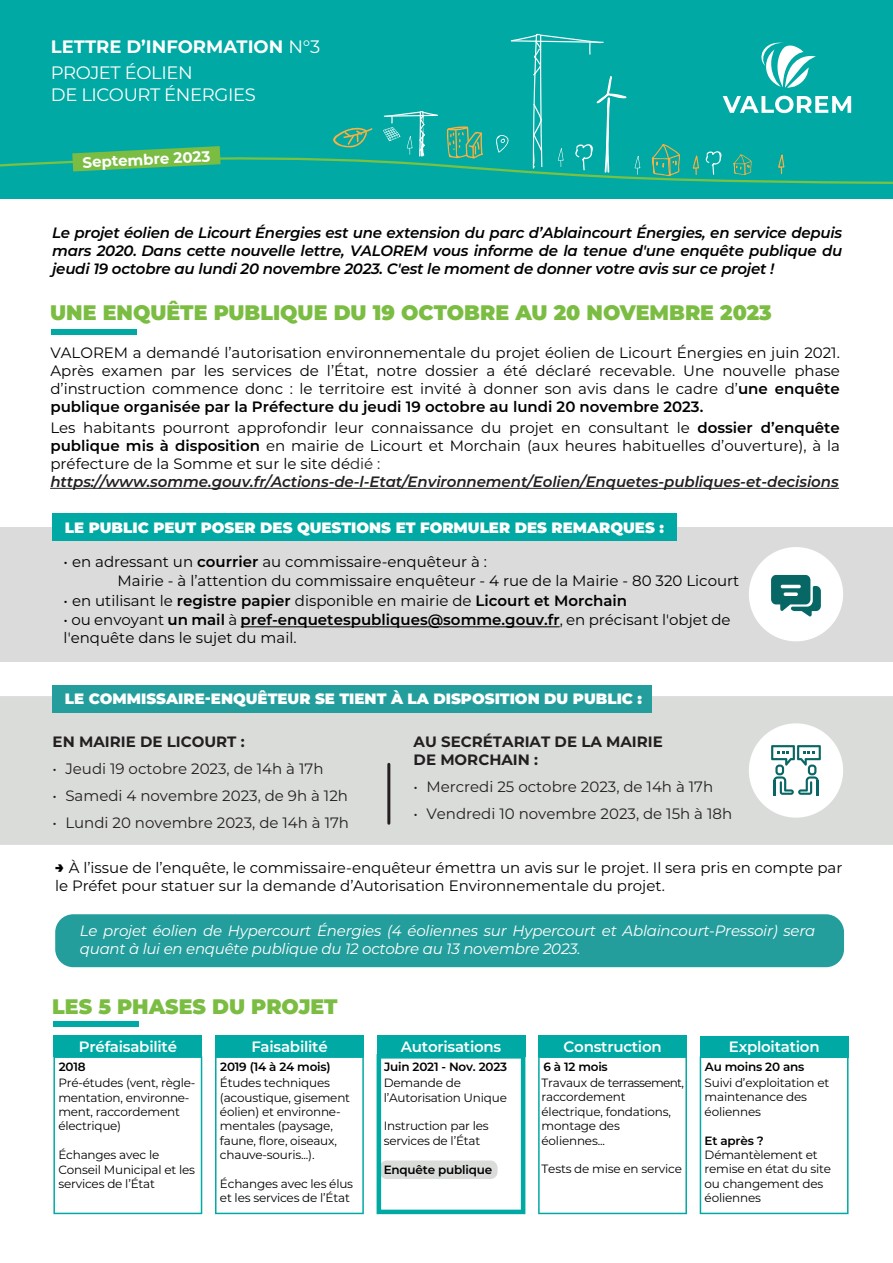
<style>
.page{position:relative;width:893px;height:1263px;background:#fff}
.page>*{position:absolute;margin:0;border:0;box-sizing:border-box;transform-origin:0 0}
.t1{font:900 21px "Montserrat";color:#7bbd43}
.t2{font:700 18px/25.5px "Montserrat";color:#fff}
.t3{font:18px "Montserrat";letter-spacing:-.02em;color:#fff}
.t4{font:15px/18px "Montserrat";color:#000001}
.t5{font:italic 600 15px/18px "Montserrat";letter-spacing:-.015em;color:#000001;text-align:justify}
.t6{font:15px "Montserrat";color:#231f20}
.t7{font:italic 15px/18px "Montserrat";letter-spacing:-.015em;color:#fff}
.t8{font:900 15px "Montserrat";color:#fff}
.t9{font:600 15px "Montserrat";letter-spacing:-.015em;color:#fff}
.t10{font:700 15px/18px "Montserrat";color:#231f20}
.t11{font:700 15px "Montserrat";color:#fff}
.t12{font:12px/14.4px "Montserrat";letter-spacing:-.015em;color:#000001}
.t13{font:600 12px "Montserrat";letter-spacing:-.015em;color:#000001}
.s1{font-weight:400}
.s2{font-weight:600}
.s3{color:#231f20}
.s4{font-weight:600;font-style:italic;color:#231f20}
.s5{font-weight:900}
</style>
<div class="page">
<div style="left:55px;top:914px;width:789px;height:53px;background:#249e9c;border-radius:18px"></div>
<div style="left:0;top:527px;width:893px;height:134px;background:#dadbda"></div>
<div style="left:53px;top:1036px;width:149px;height:21px;background:#00a9a3"></div>
<svg style="left:53px;top:1057px;width:149px;height:157px"></svg>
<svg style="left:215px;top:1057px;width:149px;height:157px"></svg>
<svg style="left:538px;top:1057px;width:149px;height:157px"></svg>
<svg style="left:700px;top:1057px;width:148px;height:157px"></svg>
<div style="left:215px;top:1036px;width:149px;height:21px;background:#00a9a3"></div>
<div style="left:377px;top:1036px;width:148px;height:21px;background:#00a9a3"></div>
<div style="left:538px;top:1036px;width:149px;height:21px;background:#00a9a3"></div>
<div style="left:700px;top:1036px;width:148px;height:21px;background:#00a9a3"></div>
<div style="left:0;top:0;width:893px;height:199px;background:#00a9a3"></div>
<svg style="left:0;top:34px;width:893px;height:150px"></svg>
<div style="left:53px;top:1021px;width:86px;height:6px;background:#00a9a3"></div>
<div style="left:52px;top:513px;width:624px;height:28px;background:#00a9a3"></div>
<hr style="left:241px;top:626px;width:319px;height:1px;background:#000001">
<div style="left:0;top:696px;width:893px;height:149px;background:#dadcda"></div>
<div style="left:749px;top:723px;width:94px;height:95px;background:#fff;border-radius:50%"></div>
<svg style="left:771px;top:745px;width:50px;height:51px"></svg>
<hr style="left:816px;top:781px;width:3px;height:15px;background:#086765">
<hr style="left:387px;top:764px;width:3px;height:59px;background:#231f20">
<div style="left:51px;top:329px;width:86px;height:5px;background:#00a9a3"></div>
<hr style="left:50px;top:488px;width:789px;height:1px;background:#231f20">
<div style="left:52px;top:686px;width:599px;height:27px;background:#249e9c"></div>
<svg style="left:377px;top:1057px;width:148px;height:157px"></svg>
<div style="left:749px;top:547px;width:94px;height:94px;background:#fff;border-radius:50%"></div>
<svg style="left:771px;top:575px;width:50px;height:42px"></svg>
<p class="t2" style="left:51px;top:33px;width:271px">LETTRE D’INFORMATION <span class="s1">N°3<br>PROJET ÉOLIEN</span></p>
<p class="t3" style="left:51px;top:82px;width:206px">DE LICOURT ÉNERGIES</p>
<p class="t11" style="left:82px;top:152px;width:129px;rotate:-3deg">Septembre 2023</p>
<p class="t5" style="left:52px;top:223px;width:792px">Le projet éolien de Licourt Énergies est une extension du parc d’Ablaincourt Énergies, en service depuis mars 2020. Dans cette nouvelle lettre, VALOREM vous informe de la tenue d'une enquête publique du jeudi 19 octobre au lundi 20 novembre 2023. C'est le moment de donner votre avis sur ce projet !</p>
<h1 class="t1" style="left:50px;top:297px;width:723px">UNE ENQUÊTE PUBLIQUE DU 19 OCTOBRE AU 20 NOVEMBRE 2023</h1>
<p class="t4" style="left:50px;top:343px;width:791px;text-align:justify">VALOREM a demandé l’autorisation environnementale du projet éolien de Licourt Énergies en juin 2021.<br>Après examen par les services de l’État, notre dossier a été déclaré recevable. Une nouvelle phase d’instruction commence donc : le territoire est invité à donner son avis dans le cadre d’<span class="s2">une enquête publique organisée par la Préfecture du jeudi 19 octobre au lundi 20 novembre 2023.</span></p>
<p class="t4" style="left:50px;top:418px;width:791px">Les habitants pourront approfondir leur connaissance du projet en consultant le <span class="s2">dossier d’enquête publique mis à disposition</span> en mairie de Licourt et Morchain (aux heures habituelles d’ouverture), à la préfecture de la Somme et sur le site dé<span class="s3">dié : </span><span class="s4">https://www.somme.gouv.fr/Actions-de-l-Etat/Environnement/Eolien/Enquetes-publiques-et-decisions</span></p>
<p class="t8" style="left:65px;top:516px;width:601px">LE PUBLIC PEUT POSER DES QUESTIONS ET FORMULER DES REMARQUES :</p>
<p class="t4" style="left:118px;top:551px;width:623px;line-height:19.5px;text-indent:-54px">• en adressant un <span class="s2">courrier</span> au commissaire-enquêteur à :<br>Mairie - à l’attention du commissaire enquêteur - 4 rue de la Mairie - 80 320 Licourt</p>
<p class="t4" style="left:64px;top:591px;width:565px">• en utilisant le <span class="s2">registre papier</span> disponible en mairie de <span class="s2">Licourt et Morchain</span></p>
<p class="t4" style="left:64px;top:610px;width:668px">• ou envoyant <span class="s2">un mail</span> à <span class="s2">pref-enquetespubliques@somme.gouv.fr</span>, en précisant l'objet de l'enquête dans le sujet du mail.</p>
<p class="t8" style="left:65px;top:687px;width:579px">LE COMMISSAIRE-ENQUÊTEUR SE TIENT À LA DISPOSITION DU PUBLIC :</p>
<p class="t10" style="left:53px;top:732px;width:194px">EN MAIRIE DE LICOURT :</p>
<p class="t6" style="left:53px;top:759px;width:272px">• Jeudi 19 octobre 2023, de 14h à 17h</p>
<p class="t6" style="left:53px;top:786px;width:297px">• Samedi 4 novembre 2023, de 9h à 12h</p>
<p class="t6" style="left:53px;top:813px;width:298px">• Lundi 20 novembre 2023, de 14h à 17h</p>
<p class="t10" style="left:414px;top:732px;width:251px">AU SECRÉTARIAT DE LA MAIRIE<br>DE MORCHAIN :</p>
<p class="t6" style="left:414px;top:777px;width:301px">• Mercredi 25 octobre 2023, de 14h à 17h</p>
<p class="t6" style="left:414px;top:804px;width:320px">• Vendredi 10 novembre 2023, de 15h à 18h</p>
<p class="t4" style="left:55px;top:858px;width:789px"><span class="s5">→</span> À l’issue de l’enquête, le commissaire-enquêteur émettra un avis sur le projet. Il sera pris en compte par le Préfet pour statuer sur la demande d’Autorisation Environnementale du projet.</p>
<p class="t7" style="left:80px;top:921px;width:737px">Le projet éolien de Hypercourt Énergies (4 éoliennes sur Hypercourt et Ablaincourt-Pressoir) sera quant à lui en enquête publique du 12 octobre au 13 novembre 2023.</p>
<h1 class="t1" style="left:52px;top:990px;width:287px">LES 5 PHASES DU PROJET</h1>
<p class="t9" style="left:79px;top:1036px;width:100px">Préfaisabilité</p>
<p class="t9" style="left:251px;top:1036px;width:78px">Faisabilité</p>
<p class="t9" style="left:401px;top:1036px;width:102px">Autorisations</p>
<p class="t9" style="left:564px;top:1036px;width:100px">Construction</p>
<p class="t9" style="left:729px;top:1036px;width:92px">Exploitation</p>
<p class="t12" style="left:58px;top:1075px;width:139px">Pré-études (vent, règle&shy;mentation, environne&shy;ment, raccordement électrique)</p>
<p class="t12" style="left:58px;top:1147px;width:138px">Échanges avec le<br>Conseil Municipal et les services de l’État</p>
<p class="t13" style="left:705px;top:1058px;width:101px">Au moins 20 ans</p>
<p class="t13" style="left:543px;top:1058px;width:66px">6 à 12 mois</p>
<p class="t13" style="left:220px;top:1058px;width:112px">2019 (14 à 24 mois)</p>
<p class="t13" style="left:384px;top:1058px;width:125px">Juin 2021 - Nov. 2023</p>
<p class="t13" style="left:59px;top:1058px;width:28px">2018</p>
<p class="t12" style="left:220px;top:1075px;width:132px">Études techniques (acoustique, gisement éolien) et environne&shy;mentales (paysage, faune, flore, oiseaux, chauve-souris...).</p>
<p class="t12" style="left:220px;top:1176px;width:135px">Échanges avec les élus et les services de l’État</p>
<p class="t12" style="left:705px;top:1075px;width:126px">Suivi d’exploitation et maintenance des éoliennes</p>
<p class="t13" style="left:705px;top:1132px;width:61px">Et après ?</p>
<p class="t12" style="left:705px;top:1147px;width:128px">Démantèlement et remise en état du site ou changement des éoliennes</p>
<p class="t12" style="left:542px;top:1075px;width:144px">Travaux de terrassement, raccordement électrique, fondations, montage des éoliennes...</p>
<p class="t12" style="left:542px;top:1161px;width:142px">Tests de mise en service</p>
<p class="t12" style="left:384px;top:1075px;width:125px">Demande de l’Autorisation Unique</p>
<p class="t12" style="left:384px;top:1118px;width:107px">Instruction par les services de l’État</p>
<p class="t13" style="left:384px;top:1161px;width:110px">Enquête publique</p>
</div>
